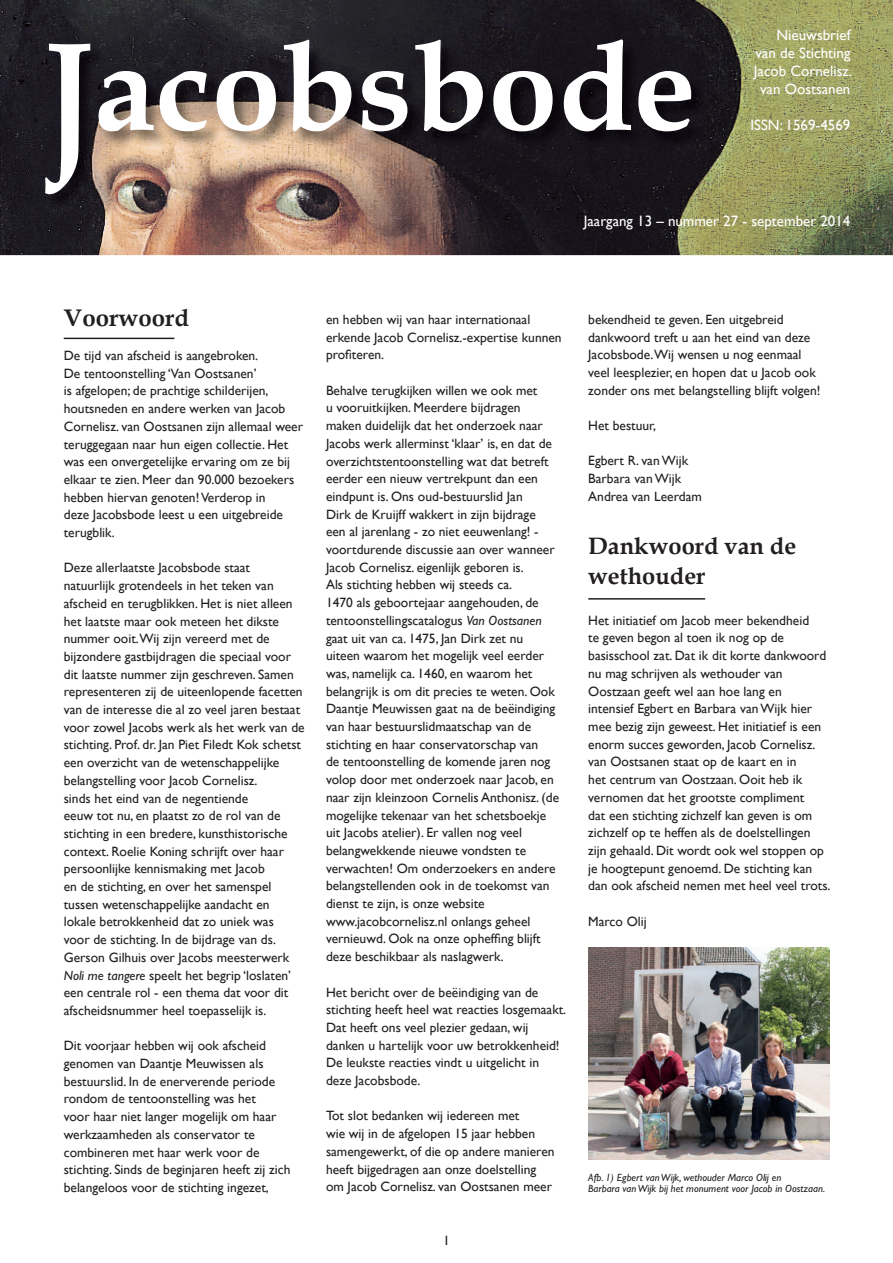
<style>
.page{position:relative;width:893px;height:1263px;background:#fff}
.page>*{position:absolute;margin:0;border:0;box-sizing:border-box;transform-origin:0 0}
.t1{font:700 124.5px "Book Antiqua";color:#fff}
.t2{font:700 24px "Book Antiqua";color:#231f20}
.t3{font:700 23.7px/30px "Book Antiqua";color:#231f20}
.t4{font:15px/18px "Gill Sans";color:#fff;text-align:right}
.t5{font:13.5px/17.7px "Gill Sans";color:#231f20}
.t6{font:italic 10.5px/11.2px "Gill Sans";color:#231f20}
.s1{font-size:168.15px}
.s2{font-style:italic}
</style>
<div class="page">
<hr style="left:64px;top:338px;width:110px;height:1px;background:#231f20">
<img style="left:0;top:0;width:893px;height:255px">
<img style="left:46px;top:40px;width:662px;height:171px">
<hr style="left:588px;top:598px;width:117px;height:2px;background:#231f20">
<img style="left:588px;top:947px;width:241px;height:213px">
<h1 class="t1" style="left:46px;top:15px;width:652px"><span class="s1">J</span>acobsbode</h1>
<p class="t4" style="left:754px;top:26px;width:100px">Nieuwsbrief van de Stichting<br>Jacob Cornelisz. van Oostsanen</p>
<p class="t4" style="left:750px;top:116px;width:102px">ISSN: 1569-4569</p>
<p class="t4" style="left:584px;top:212px;width:268px">Jaargang 13 – nummer 27 - september 2014</p>
<p class="t4" style="left:595px;top:212px;width:184px">Jaargang 7 – nummer 15 - nov</p>
<p class="t4" style="left:835px;top:212px;width:16px">08</p>
<h2 class="t2" style="left:64px;top:304px;width:127px">Voorwoord</h2>
<p class="t5" style="left:64px;top:346px;width:241px">De tijd van afscheid is aangebroken.<br>De tentoonstelling ‘Van Oostsanen’<br>is afgelopen; de prachtige schilderijen, houtsneden en andere werken van Jacob Cornelisz. van Oostsanen zijn allemaal weer teruggegaan naar hun eigen collectie. Het was een onvergetelijke ervaring om ze bij elkaar te zien. Meer dan 90.000 bezoekers hebben hiervan genoten! Verderop in<br>deze Jacobsbode leest u een uitgebreide terugblik.</p>
<p class="t5" style="left:64px;top:559px;width:242px">Deze allerlaatste Jacobsbode staat<br>natuurlijk grotendeels in het teken van afscheid en terugblikken. Het is niet alleen het laatste maar ook meteen het dikste nummer ooit.Wij zijn vereerd met de bijzondere gastbijdragen die speciaal voor dit laatste nummer zijn geschreven. Samen representeren zij de uiteenlopende facetten van de interesse die al zo veel jaren bestaat voor zowel Jacobs werk als het werk van de stichting. Prof. dr. Jan Piet Filedt Kok schetst een overzicht van de wetenschappelijke belangstelling voor Jacob Cornelisz.<br>sinds het eind van de negentiende<br>eeuw tot nu, en plaatst zo de rol van de stichting in een bredere, kunsthistorische context. Roelie Koning schrijft over haar persoonlijke kennismaking met Jacob<br>en de stichting, en over het samenspel tussen wetenschappelijke aandacht en lokale betrokkenheid dat zo uniek was<br>voor de stichting. In de bijdrage van ds.<br>Gerson Gilhuis over Jacobs meesterwerk <span class="s2">Noli me tangere</span> speelt het begrip ‘loslaten’ een centrale rol - een thema dat voor dit afscheidsnummer heel toepasselijk is.</p>
<p class="t5" style="left:64px;top:1037px;width:228px">Dit voorjaar hebben wij ook afscheid genomen van Daantje Meuwissen als bestuurslid. In de enerverende periode rondom de tentoonstelling was het<br>voor haar niet langer mogelijk om haar werkzaamheden als conservator te combineren met haar werk voor de stichting. Sinds de beginjaren heeft zij zich belangeloos voor de stichting ingezet,</p>
<p class="t5" style="left:326px;top:310px;width:237px">en hebben wij van haar internationaal erkende Jacob Cornelisz.-expertise kunnen profiteren.</p>
<p class="t5" style="left:326px;top:381px;width:235px">Behalve terugkijken willen we ook met<br>u vooruitkijken. Meerdere bijdragen maken duidelijk dat het onderzoek naar Jacobs werk allerminst ‘klaar’ is, en dat de overzichtstentoonstelling wat dat betreft eerder een nieuw vertrekpunt dan een eindpunt is. Ons oud-bestuurslid Jan<br>Dirk de Kruijff wakkert in zijn bijdrage<br>een al jarenlang - zo niet eeuwenlang! - voortdurende discussie aan over wanneer Jacob Cornelisz. eigenlijk geboren is.<br>Als stichting hebben wij steeds ca.<br>1470 als geboortejaar aangehouden, de tentoonstellingscatalogus <span class="s2">Van Oostsanen </span>gaat uit van ca. 1475, Jan Dirk zet nu uiteen waarom het mogelijk veel eerder was, namelijk ca. 1460, en waarom het belangrijk is om dit precies te weten. Ook Daantje Meuwissen gaat na de beëindiging van haar bestuurslidmaatschap van de stichting en haar conservatorschap van<br>de tentoonstelling de komende jaren nog volop door met onderzoek naar Jacob, en naar zijn kleinzoon Cornelis Anthonisz. (de mogelijke tekenaar van het schetsboekje uit Jacobs atelier). Er vallen nog veel belangwekkende nieuwe vondsten te verwachten! Om onderzoekers en andere belangstellenden ook in de toekomst van dienst te zijn, is onze website www.jacobcornelisz.nl onlangs geheel vernieuwd. Ook na onze opheffing blijft deze beschikbaar als naslagwerk.</p>
<p class="t5" style="left:326px;top:983px;width:242px">Het bericht over de beëindiging van de stichting heeft heel wat reacties losgemaakt.<br>Dat heeft ons veel plezier gedaan, wij danken u hartelijk voor uw betrokkenheid!<br>De leukste reacties vindt u uitgelicht in deze Jacobsbode.</p>
<p class="t5" style="left:326px;top:1107px;width:230px">Tot slot bedanken wij iedereen met<br>wie wij in de afgelopen 15 jaar hebben samengewerkt, of die op andere manieren heeft bijgedragen aan onze doelstelling om Jacob Cornelisz. van Oostsanen meer</p>
<p class="t5" style="left:443px;top:1231px;width:8px">1</p>
<p class="t5" style="left:588px;top:310px;width:234px">bekendheid te geven. Een uitgebreid dankwoord treft u aan het eind van deze Jacobsbode.Wij wensen u nog eenmaal veel leesplezier, en hopen dat u Jacob ook zonder ons met belangstelling blijft volgen!</p>
<p class="t5" style="left:588px;top:416px;width:69px">Het bestuur,</p>
<p class="t5" style="left:588px;top:452px;width:115px">Egbert R. van Wijk<br>Barbara van Wijk<br>Andrea van Leerdam</p>
<h3 class="t3" style="left:588px;top:531px;width:210px">Dankwoord van de wethouder</h3>
<p class="t5" style="left:588px;top:611px;width:244px">Het initiatief om Jacob meer bekendheid<br>te geven begon al toen ik nog op de basisschool zat. Dat ik dit korte dankwoord nu mag schrijven als wethouder van Oostzaan geeft wel aan hoe lang en<br>intensief Egbert en Barbara van Wijk hier mee bezig zijn geweest. Het initiatief is een enorm succes geworden, Jacob Cornelisz. van Oostsanen staat op de kaart en in<br>het centrum van Oostzaan. Ooit heb ik vernomen dat het grootste compliment<br>dat een stichting zichzelf kan geven is om zichzelf op te heffen als de doelstellingen zijn gehaald. Dit wordt ook wel stoppen op je hoogtepunt genoemd. De stichting kan dan ook afscheid nemen met heel veel trots.</p>
<p class="t5" style="left:588px;top:912px;width:60px">Marco Olij</p>
<p class="t6" style="left:588px;top:1172px;width:238px">Afb. 1) Egbert van Wijk, wethouder Marco Olij en<br>Barbara van Wijk bij het monument voor Jacob in Oostzaan.</p>
</div>
